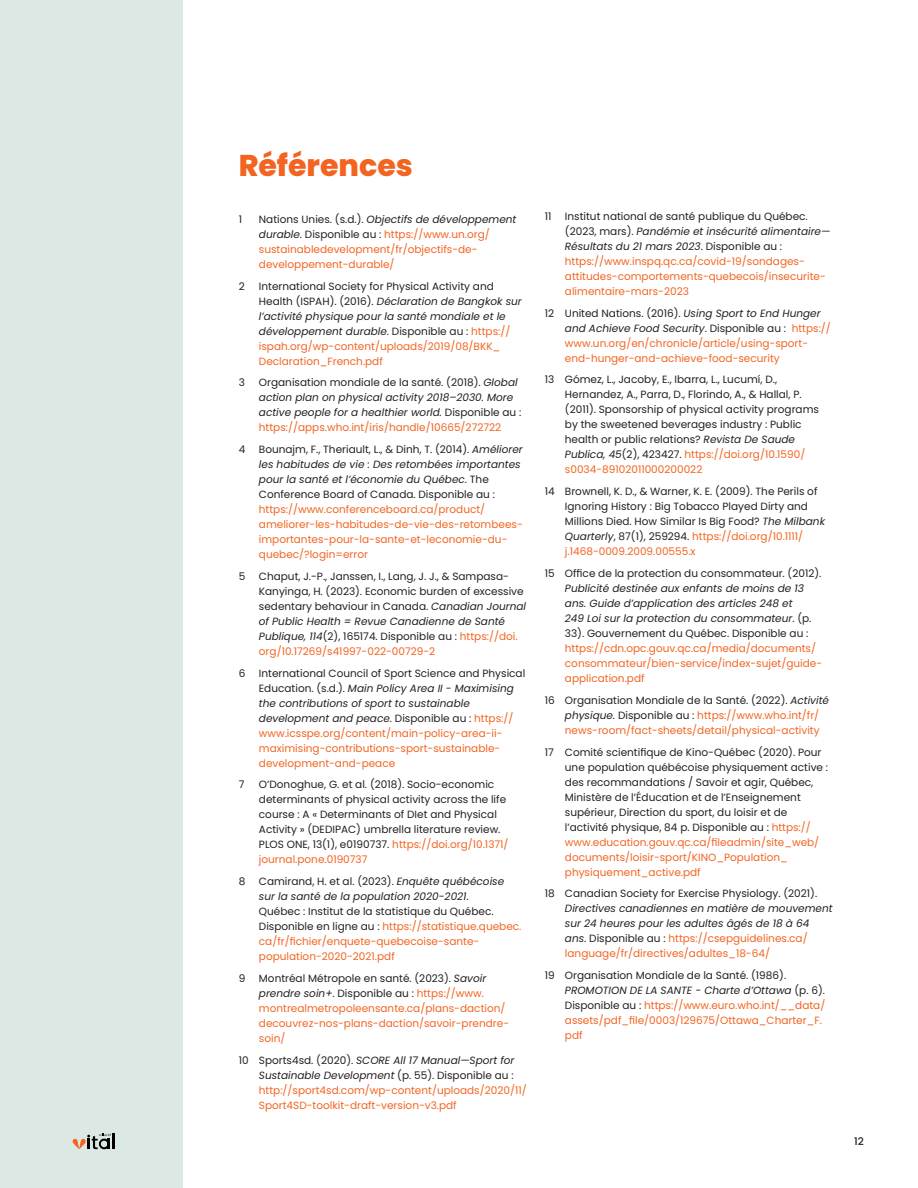
<style>
.page{position:relative;width:918px;height:1188px;background:#fff}
.page>*{position:absolute;margin:0;border:0;box-sizing:border-box;transform-origin:0 0}
.t1{font:800 30px "Poppins";color:#f36421}
.t2{font:10.5px/15px "Poppins";color:#f36421}
.t3{font:10.5px/15px "Poppins";color:#231f20}
.t4{font:italic 10.5px/15px "Poppins";color:#231f20}
.t5{font:500 10.5px "Poppins";color:#231f20}
.s1{color:#231f20}
.s2{font-style:italic;color:#231f20}
.s3{font-style:normal}
.s4{font-style:normal;color:#f36421}
.s5{font-style:italic}
.s6{color:#f36421}
</style>
<div class="page">
<div style="left:0;top:0;width:183px;height:1188px;background:#dce8e4"></div>
<hr style="left:112px;top:1134px;width:3px;height:15px;background:#000">
<svg style="left:73px;top:1134px;width:38px;height:15px"></svg>
<h1 class="t1" style="left:239px;top:148px;width:176px">Références</h1>
<p class="t3" style="left:239px;top:212px;width:5px">1</p>
<p class="t2" style="left:259px;top:212px;width:259px"><span class="s1">Nations Unies. (s.d.).</span> <span class="s2">Objectifs de développement durable</span><span class="s1">. Disponible au :</span> https://www.un.org/ sustainabledevelopment/fr/objectifs-de&shy;developpement-durable/</p>
<p class="t3" style="left:239px;top:278px;width:8px">2</p>
<p class="t4" style="left:259px;top:278px;width:264px"><span class="s3">International Society for Physical Activity and Health (ISPAH). (2016).</span> Déclaration de Bangkok sur l’activité physique pour la santé mondiale et le développement durable<span class="s3">. Disponible au :</span> <span class="s4">https:// ispah.org/wp-content/uploads/2019/08/BKK_ Declaration_French.pdf</span></p>
<p class="t3" style="left:239px;top:375px;width:8px">3</p>
<p class="t4" style="left:259px;top:375px;width:264px"><span class="s3">Organisation mondiale de la santé. (2018).</span> Global action plan on physical activity 2018–2030. More active people for a healthier world. <span class="s3">Disponible au : </span><span class="s4">https://apps.who.int/iris/handle/10665/272722</span></p>
<p class="t3" style="left:239px;top:442px;width:8px">4</p>
<p class="t4" style="left:259px;top:442px;width:265px"><span class="s3">Bounajm, F., Theriault, L., &amp; Dinh, T. (2014).</span> Améliorer les habitudes de vie : Des retombées importantes pour la santé et l’économie du Québec<span class="s3">. The Conference Board of Canada. Disponible au :</span></p>
<p class="t2" style="left:259px;top:502px;width:265px">https://www.conferenceboard.ca/product/ ameliorer-les-habitudes-de-vie-des-retombees&shy;importantes-pour-la-sante-et-leconomie-du&shy;quebec/?login=error</p>
<p class="t3" style="left:239px;top:569px;width:8px">5</p>
<p class="t3" style="left:259px;top:569px;width:269px">Chaput, J.-P., Janssen, I., Lang, J. J., &amp; Sampasa-Kanyinga, H. (2023). Economic burden of excessive sedentary behaviour in Canada. <span class="s5">Canadian Journal of Public Health = Revue Canadienne de Santé Publique, 114</span>(2), 165174. Disponible au : <span class="s6">https://doi. org/10.17269/s41997-022-00729-2</span></p>
<p class="t3" style="left:239px;top:665px;width:8px">6</p>
<p class="t2" style="left:259px;top:665px;width:268px"><span class="s1">International Council of Sport Science and Physical Education. (s.d.).</span> <span class="s2">Main Policy Area II - Maximising the contributions of sport to sustainable development and peace</span><span class="s1">. Disponible au :</span> https:// www.icsspe.org/content/main-policy-area-ii&shy;maximising-contributions-sport-sustainable&shy;development-and-peace</p>
<p class="t3" style="left:239px;top:777px;width:7px">7</p>
<p class="t3" style="left:259px;top:777px;width:251px">O’Donoghue, G. et al. (2018). Socio-economic determinants of physical activity across the life course : A « Determinants of DIet and Physical Activity » (DEDIPAC) umbrella literature review.<br>PLOS ONE, 13(1), e0190737. <span class="s6">https://doi.org/10.1371/ journal.pone.0190737</span></p>
<p class="t3" style="left:239px;top:874px;width:8px">8</p>
<p class="t2" style="left:259px;top:874px;width:264px"><span class="s1">Camirand, H. et al. (2023).</span> <span class="s2">Enquête québécoise sur la santé de la population 2020-2021</span><span class="s1">.<br>Québec : Institut de la statistique du Québec.<br>Disponible en ligne au :</span> https://statistique.quebec. ca/fr/fichier/enquete-quebecoise-sante&shy;population-2020-2021.pdf</p>
<p class="t3" style="left:239px;top:971px;width:8px">9</p>
<p class="t2" style="left:259px;top:971px;width:252px"><span class="s1">Montréal Métropole en santé. (2023).</span> <span class="s2">Savoir prendre soin+</span><span class="s1">. Disponible au :</span> https://www. montrealmetropoleensante.ca/plans-daction/ decouvrez-nos-plans-daction/savoir-prendre&shy;soin/</p>
<p class="t2" style="left:259px;top:1053px;width:269px;text-indent:-20px"><span class="s1">10 Sports4sd. (2020).</span> <span class="s2">SCORE All 17 Manual—Sport for Sustainable Development</span> <span class="s1">(p. 55). Disponible au : </span>http://sport4sd.com/wp-content/uploads/2020/11/ Sport4SD-toolkit-draft-version-v3.pdf</p>
<p class="t3" style="left:545px;top:209px;width:8px">11</p>
<p class="t2" style="left:565px;top:209px;width:267px"><span class="s1">Institut national de santé publique du Québec. (2023, mars).</span> <span class="s2">Pandémie et insécurité alimentaire— Résultats du 21 mars 2023</span><span class="s1">. Disponible au : </span>https://www.inspq.qc.ca/covid-19/sondages&shy;attitudes-comportements-quebecois/insecurite&shy;alimentaire-mars-2023</p>
<p class="t2" style="left:565px;top:306px;width:267px;text-indent:-20px"><span class="s1">12 United Nations. (2016).</span> <span class="s2">Using Sport to End Hunger and Achieve Food Security</span><span class="s1">. Disponible au :</span> https:// www.un.org/en/chronicle/article/using-sport&shy;end-hunger-and-achieve-food-security</p>
<p class="t3" style="left:565px;top:372px;width:256px;text-indent:-20px">13 Gómez, L., Jacoby, E., Ibarra, L., Lucumí, D., Hernandez, A., Parra, D., Florindo, A., &amp; Hallal, P. (2011). Sponsorship of physical activity programs by the sweetened beverages industry : Public health or public relations? <span class="s5">Revista De Saude Publica, 45</span>(2), 423427. <span class="s6">https://doi.org/10.1590/ s0034-89102011000200022</span></p>
<p class="t3" style="left:565px;top:484px;width:262px;text-indent:-20px">14 Brownell, K. D., &amp; Warner, K. E. (2009). The Perils of Ignoring History : Big Tobacco Played Dirty and Millions Died. How Similar Is Big Food? <span class="s5">The Milbank Quarterly</span>, 87(1), 259294. <span class="s6">https://doi.org/10.1111/ j.1468-0009.2009.00555.x</span></p>
<p class="t3" style="left:545px;top:566px;width:278px">15 Office de la protection du consommateur. (2012).</p>
<p class="t4" style="left:565px;top:581px;width:248px">Publicité destinée aux enfants de moins de 13 ans. Guide d’application des articles 248 et 249 Loi sur la protection du consommateur<span class="s3">. (p.<br>33). Gouvernement du Québec. Disponible au :</span></p>
<p class="t2" style="left:565px;top:641px;width:259px">https://cdn.opc.gouv.qc.ca/media/documents/ consommateur/bien-service/index-sujet/guide&shy;application.pdf</p>
<p class="t2" style="left:565px;top:693px;width:266px;text-indent:-20px"><span class="s1">16 Organisation Mondiale de la Santé. (2022).</span> <span class="s2">Activité physique.</span> <span class="s1">Disponible au :</span> https://www.who.int/fr/ news-room/fact-sheets/detail/physical-activity</p>
<p class="t3" style="left:565px;top:744px;width:265px;text-indent:-20px">17 Comité scientifique de Kino-Québec (2020). Pour une population québécoise physiquement active : des recommandations / Savoir et agir, Québec, Ministère de l’Éducation et de l’Enseignement supérieur, Direction du sport, du loisir et de l’activité physique, 84 p. Disponible au : <span class="s6">https:// www.education.gouv.qc.ca/fileadmin/site_web/ documents/loisir-sport/KINO_Population_ physiquement_active.pdf</span></p>
<p class="t3" style="left:545px;top:886px;width:274px">18 Canadian Society for Exercise Physiology. (2021).</p>
<p class="t4" style="left:565px;top:901px;width:269px">Directives canadiennes en matière de mouvement sur 24 heures pour les adultes âgés de 18 à 64 ans<span class="s3">. Disponible au :</span> <span class="s4">https://csepguidelines.ca/ language/fr/directives/adultes_18-64/</span></p>
<p class="t2" style="left:565px;top:968px;width:262px;text-indent:-20px"><span class="s1">19 Organisation Mondiale de la Santé. (1986).<br></span><span class="s2">PROMOTION DE LA SANTE - Charte d’Ottawa</span> <span class="s1">(p. 6).<br>Disponible au :</span> https://www.euro.who.int/__data/ assets/pdf_file/0003/129675/Ottawa_Charter_F. pdf</p>
<p class="t5" style="left:854px;top:1135px;width:11px">12</p>
</div>
